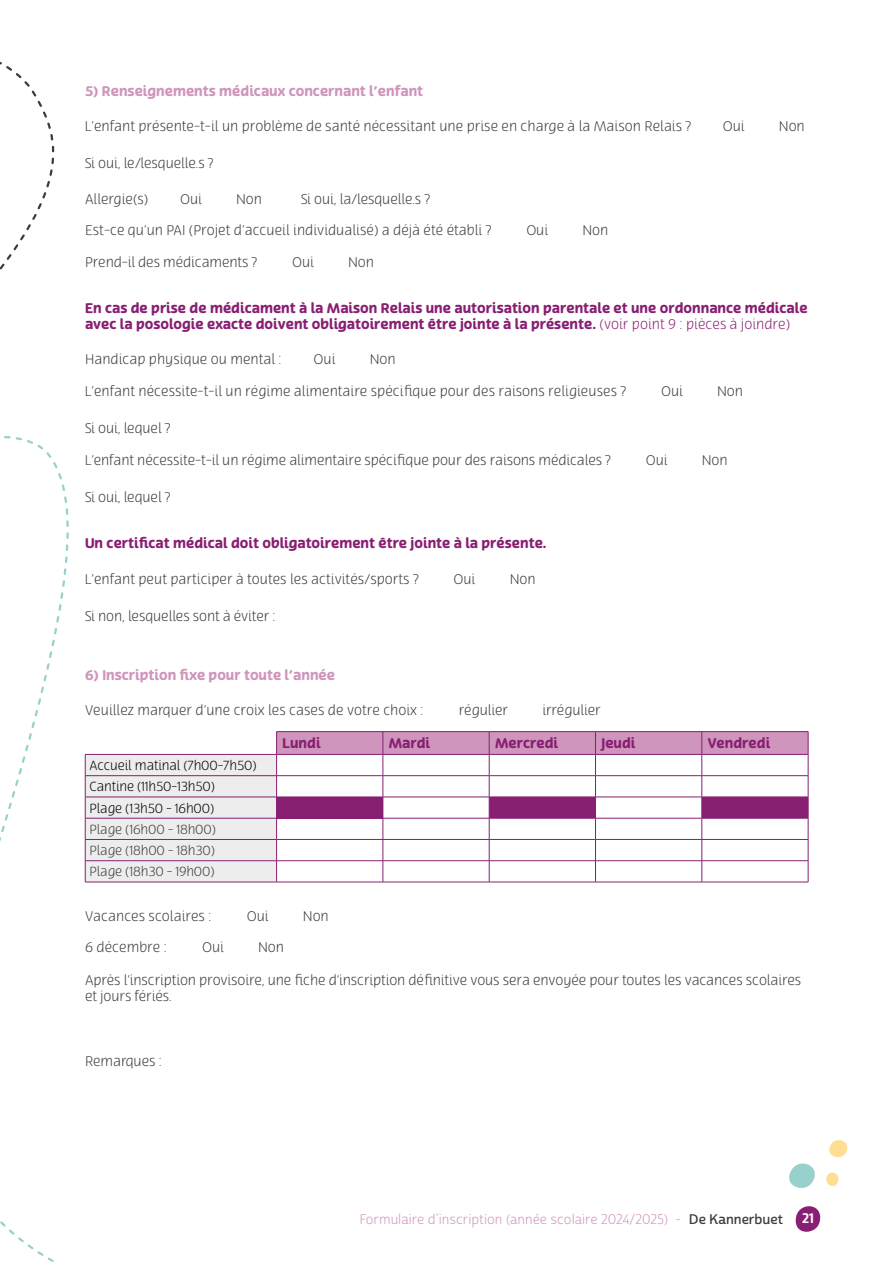
<style>
.page{position:relative;width:893px;height:1263px;background:#fff}
.page>*{position:absolute;margin:0;border:0;box-sizing:border-box;transform-origin:0 0}
.t1{font:300 13.5px/16.2px "Terfens";letter-spacing:-.01em;color:#3c3c3b}
.t2{font:700 13.5px/16.2px "Terfens";color:#881f72}
.t3{font:700 13.5px "Terfens";color:#cf95bc}
.t4{font:13.5px "Cabrito Sans Nor Boo";color:#cf95bc}
.t5{font:13.5px "Cabrito Sans Nor Bol";color:#fff}
.t6{font:300 12.75px/21.3px "Terfens";letter-spacing:-.01em;color:#000}
.t7{font:300 12.75px/21.3px "Terfens";letter-spacing:-.01em;color:#3c3c3b;text-align:justify}
.s1{font-weight:300}
.s2{font-family:"Cabrito Sans Nor Dem";color:#3c3c3b}
</style>
<div class="page">
<div style="left:796px;top:1206px;width:24px;height:26px;background:#881f72;border-radius:11px"></div>
<svg style="left:0;top:61px;width:55px;height:385px"></svg>
<svg style="left:166px;top:731px;width:643px;height:152px"></svg>
<svg style="left:0;top:446px;width:166px;height:816px"></svg>
<svg style="left:829px;top:1140px;width:19px;height:17px"></svg>
<svg style="left:789px;top:1163px;width:26px;height:25px"></svg>
<svg style="left:826px;top:1172px;width:13px;height:14px"></svg>
<p class="t3" style="left:85px;top:82px;width:340px">5) Renseignements médicaux concernant l’enfant</p>
<p class="t1" style="left:85px;top:118px;width:608px">L’enfant présente-t-il un problème de santé nécessitant une prise en charge à la Maison Relais ?</p>
<p class="t1" style="left:723px;top:118px;width:23px">Oui</p>
<p class="t1" style="left:779px;top:118px;width:27px">Non</p>
<p class="t1" style="left:85px;top:155px;width:130px">Si oui, le/lesquelle.s ?</p>
<p class="t1" style="left:85px;top:191px;width:65px">Allergie(s)</p>
<p class="t1" style="left:180px;top:191px;width:23px">Oui</p>
<p class="t1" style="left:236px;top:191px;width:27px">Non</p>
<p class="t1" style="left:301px;top:191px;width:130px">Si oui, la/lesquelle.s ?</p>
<p class="t1" style="left:85px;top:223px;width:408px">Est-ce qu’un PAI (Projet d’accueil individualisé) a déjà été établi ?</p>
<p class="t1" style="left:526px;top:223px;width:23px">Oui</p>
<p class="t1" style="left:582px;top:223px;width:27px">Non</p>
<p class="t1" style="left:85px;top:254px;width:174px">Prend-il des médicaments ?</p>
<p class="t1" style="left:292px;top:254px;width:23px">Oui</p>
<p class="t1" style="left:348px;top:254px;width:27px">Non</p>
<p class="t2" style="left:85px;top:300px;width:724px">En cas de prise de médicament à la Maison Relais une autorisation parentale et une ordonnance médicale avec la posologie exacte doivent obligatoirement être jointe à la présente. <span class="s1">(voir point 9 : pièces à joindre)</span></p>
<p class="t1" style="left:85px;top:352px;width:198px">Handicap physique ou mental :</p>
<p class="t1" style="left:314px;top:352px;width:23px">Oui</p>
<p class="t1" style="left:370px;top:352px;width:27px">Non</p>
<p class="t1" style="left:85px;top:383px;width:543px">L’enfant nécessite-t-il un régime alimentaire spécifique pour des raisons religieuses ?</p>
<p class="t1" style="left:661px;top:383px;width:23px">Oui</p>
<p class="t1" style="left:717px;top:383px;width:27px">Non</p>
<p class="t1" style="left:85px;top:421px;width:87px">Si oui, lequel ?</p>
<p class="t1" style="left:85px;top:452px;width:527px">L’enfant nécessite-t-il un régime alimentaire spécifique pour des raisons médicales ?</p>
<p class="t1" style="left:646px;top:452px;width:23px">Oui</p>
<p class="t1" style="left:702px;top:452px;width:27px">Non</p>
<p class="t1" style="left:85px;top:489px;width:87px">Si oui, lequel ?</p>
<p class="t2" style="left:85px;top:536px;width:463px">Un certificat médical doit obligatoirement être jointe à la présente.</p>
<p class="t1" style="left:85px;top:571px;width:335px">L’enfant peut participer à toutes les activités/sports ?</p>
<p class="t1" style="left:454px;top:571px;width:23px">Oui</p>
<p class="t1" style="left:510px;top:571px;width:27px">Non</p>
<p class="t1" style="left:85px;top:609px;width:192px">Si non, lesquelles sont à éviter :</p>
<p class="t3" style="left:85px;top:667px;width:252px">6) Inscription fixe pour toute l’année</p>
<p class="t1" style="left:85px;top:702px;width:340px">Veuillez marquer d’une croix les cases de votre choix :</p>
<p class="t1" style="left:459px;top:702px;width:51px">régulier</p>
<p class="t1" style="left:542px;top:702px;width:60px">irrégulier</p>
<p class="t6" style="left:89px;top:755px;width:169px">Accueil matinal (7h00-7h50)<br>Cantine (11h50-13h50)<br>Plage (13h50 - 16h00)</p>
<p class="t7" style="left:89px;top:819px;width:128px">Plage (16h00 - 18h00)<br>Plage (18h00 - 18h30)<br>Plage (18h30 - 19h00)</p>
<p class="t2" style="left:283px;top:736px;width:40px">Lundi</p>
<p class="t2" style="left:389px;top:736px;width:43px">Mardi</p>
<p class="t2" style="left:495px;top:736px;width:64px">Mercredi</p>
<p class="t2" style="left:601px;top:736px;width:35px">Jeudi</p>
<p class="t2" style="left:708px;top:736px;width:64px">Vendredi</p>
<p class="t1" style="left:85px;top:908px;width:128px">Vacances scolaires :</p>
<p class="t1" style="left:247px;top:908px;width:23px">Oui</p>
<p class="t1" style="left:303px;top:908px;width:27px">Non</p>
<p class="t1" style="left:85px;top:939px;width:84px">6 décembre :</p>
<p class="t1" style="left:202px;top:939px;width:23px">Oui</p>
<p class="t1" style="left:258px;top:939px;width:27px">Non</p>
<p class="t1" style="left:85px;top:972px;width:718px">Après l’inscription provisoire, une fiche d’inscription définitive vous sera envoyée pour toutes les vacances scolaires et jours fériés.</p>
<p class="t1" style="left:85px;top:1053px;width:78px">Remarques :</p>
<p class="t4" style="left:360px;top:1211px;width:425px">Formulaire d’inscription (année scolaire 2024/2025) - <span class="s2">De Kannerbuet</span></p>
<p class="t5" style="left:802px;top:1210px;width:13px">21</p>
</div>
